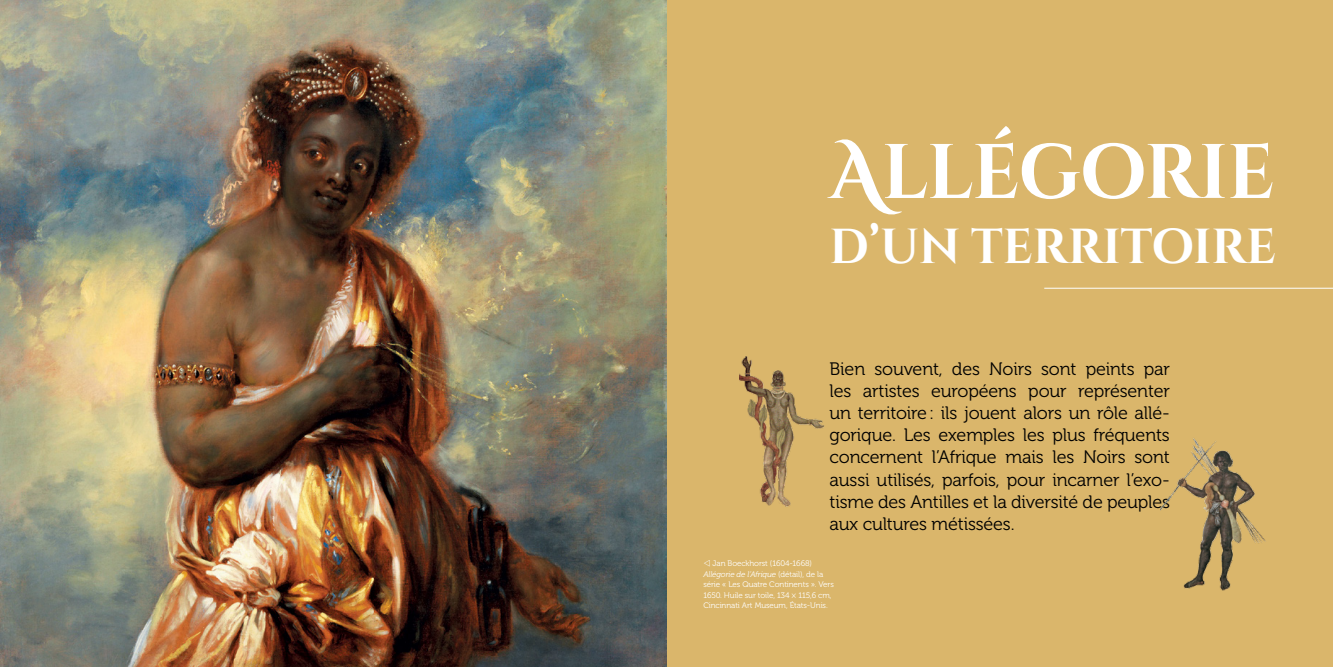
<style>
.page{position:relative;width:1333px;height:667px;background:#fff}
.page>*{position:absolute;margin:0;border:0;box-sizing:border-box;transform-origin:0 0}
.t1{font:700 77px "Cinzel Decorative";letter-spacing:-.01em;color:#fff}
.t2{font:700 49px "Cinzel Decorative";letter-spacing:-.005em;color:#fff}
.t3{font:18px/22px "Museo 300";letter-spacing:-.01em;color:#000;text-align:justify}
.t4{font:8px/10.5px "Museo 300";letter-spacing:-.01em;color:#fff}
.s1{font-style:italic}
</style>
<div class="page">
<div style="left:0;top:0;width:1332px;height:666px;background:#dab66b"></div>
<img style="left:1160px;top:438px;width:106px;height:153px">
<hr style="left:1044px;top:288px;width:288px;height:1px;background:#fff">
<img style="left:739px;top:356px;width:85px;height:151px">
<img style="left:0;top:0;width:666px;height:666px">
<h1 class="t1" style="left:829px;top:123px;width:446px">Allégorie</h1>
<h2 class="t2" style="left:829px;top:215px;width:448px">d’un territoire</h2>
<p class="t3" style="left:829px;top:358px;width:342px">Bien souvent, des Noirs sont peints par les artistes européens pour représenter un territoire: ils jouent alors un rôle allé&shy;gorique. Les exemples les plus fréquents concernent l’Afrique mais les Noirs sont aussi utilisés, parfois, pour incarner l’exo&shy;tisme des Antilles et la diversité de peuples aux cultures métissées.</p>
<p class="t4" style="left:703px;top:557px;width:132px">❖ Jan Boeckhorst (1604-1668)<br><span class="s1">Allégorie de l’Afrique</span> (détail), de la série « Les Quatre Continents ». Vers 1650. Huile sur toile, 134 × 115,6 cm, Cincinnati Art Museum, États-Unis.</p>
</div>
